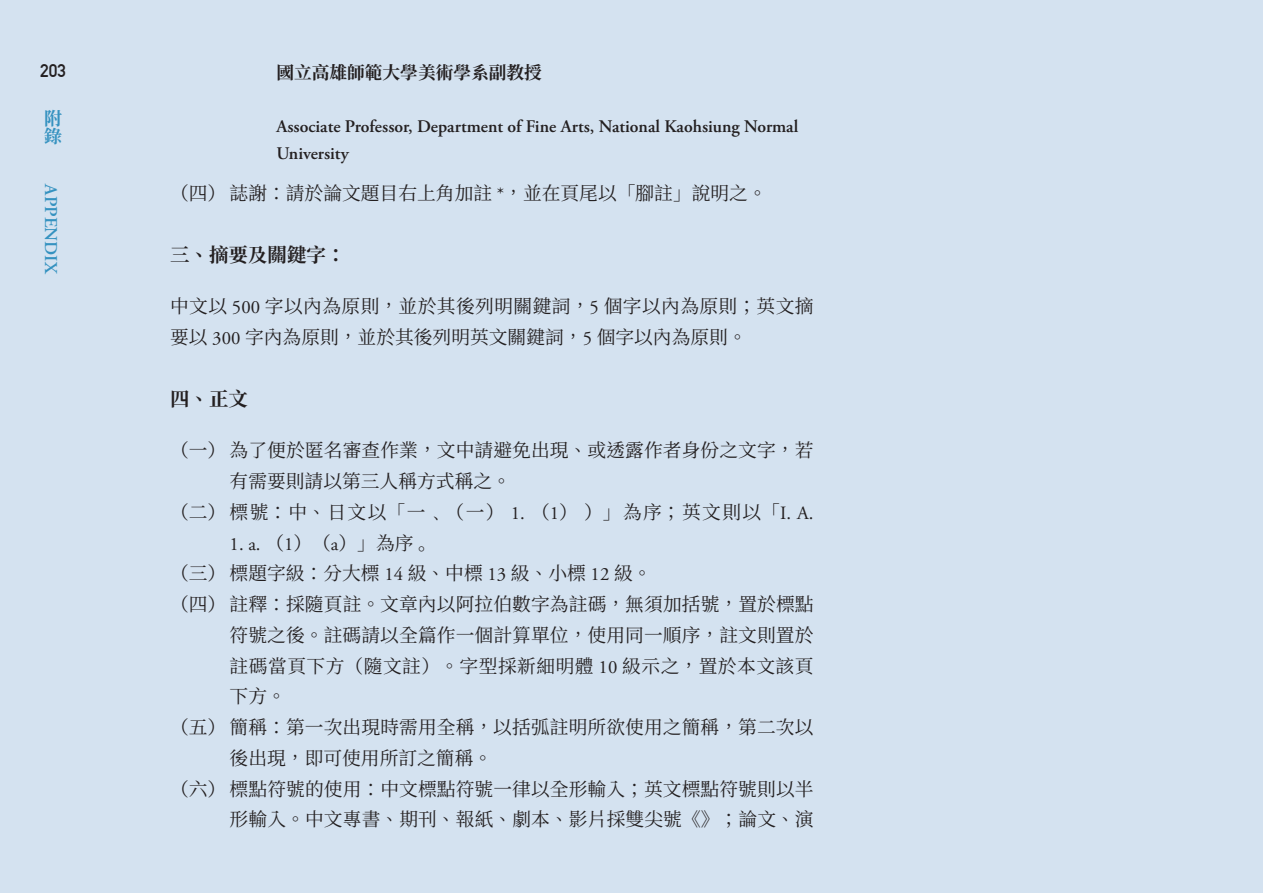
<style>
.page{position:relative;width:1263px;height:893px;background:#d4e2f0}
.page>*{position:absolute;margin:0;border:0;box-sizing:border-box;transform-origin:0 0}
.t1{font:700 19.5px "Source Han Serif TC";color:#231f20}
.t2{font:18.75px/30.8px "Source Han Serif TC";letter-spacing:.005em;color:#231f20}
.t3{font:18.75px "Source Han Serif TC";letter-spacing:.075em;color:#231f20}
.t4{font:18.75px "Source Han Serif TC";letter-spacing:.025em;color:#231f20}
.t5{font:600 18px "Adobe Garamond Pro";color:#3592c0}
.t6{font:700 18px "DIN Alternate";color:#231f20}
.t7{font:700 18px/18px "Source Han Serif TC";color:#3592c0}
.t8{font:600 17.7px/27px "Adobe Garamond Pro";color:#231f20}
.t9{font:700 17.7px "Source Han Serif TC";color:#231f20}
.s1{font-family:"Adobe Garamond Pro"}
</style>
<div class="page">
<p class="t6" style="left:40px;top:57px;width:27px">203</p>
<p class="t7" style="left:44px;top:110px;width:20px">附錄</p>
<p class="t5" style="left:61px;top:184px;width:91px;rotate:90deg">APPENDIX</p>
<p class="t9" style="left:276px;top:63px;width:267px">國立高雄師範大學美術學系副教授</p>
<p class="t8" style="left:276px;top:113px;width:523px">Associate Professor, Department of Fine Arts, National Kaohsiung Normal<br>University</p>
<p class="t2" style="left:170px;top:178px;width:598px">（四）誌謝：請於論文題目右上角加註 <span class="s1">*</span>，並在頁尾以「腳註」說明之。</p>
<p class="t1" style="left:170px;top:244px;width:177px">三、摘要及關鍵字：</p>
<p class="t2" style="left:170px;top:291px;width:645px">中文以 <span class="s1">500</span> 字以內為原則，並於其後列明關鍵詞，<span class="s1">5</span> 個字以內為原則；英文摘要以 <span class="s1">300</span> 字內為原則，並於其後列明英文關鍵詞，<span class="s1">5</span> 個字以內為原則。</p>
<p class="t1" style="left:170px;top:388px;width:79px">四、正文</p>
<p class="t2" style="left:170px;top:435px;width:645px">（一）為了便於匿名審查作業，文中請避免出現、或透露作者身份之文字，若</p>
<p class="t2" style="left:230px;top:466px;width:283px">有需要則請以第三人稱方式稱之。</p>
<p class="t3" style="left:170px;top:501px;width:645px">（二）標號：中、日文以「一﹑（一） <span class="s1">1.</span> （<span class="s1">1</span>））」為序；英文則以「<span class="s1">I. A.</span></p>
<p class="t2" style="left:230px;top:528px;width:199px"><span class="s1">1. a.</span> （<span class="s1">1</span>）（<span class="s1">a</span>）」為序｡</p>
<p class="t2" style="left:170px;top:558px;width:483px">（三）標題字級：分大標 <span class="s1">14</span> 級、中標 <span class="s1">13</span> 級、小標 <span class="s1">12</span> 級。</p>
<p class="t2" style="left:170px;top:589px;width:645px">（四）註釋：採隨頁註。文章內以阿拉伯數字為註碼，無須加括號，置於標點</p>
<p class="t2" style="left:230px;top:620px;width:585px">符號之後。註碼請以全篇作一個計算單位，使用同一順序，註文則置於</p>
<p class="t4" style="left:230px;top:655px;width:585px">註碼當頁下方（隨文註）。字型採新細明體 <span class="s1">10</span> 級示之，置於本文該頁</p>
<p class="t2" style="left:230px;top:681px;width:58px">下方。</p>
<p class="t2" style="left:170px;top:712px;width:645px">（五）簡稱：第一次出現時需用全稱，以括弧註明所欲使用之簡稱，第二次以</p>
<p class="t2" style="left:230px;top:743px;width:264px">後出現，即可使用所訂之簡稱。</p>
<p class="t2" style="left:170px;top:774px;width:645px">（六）標點符號的使用：中文標點符號一律以全形輸入；英文標點符號則以半</p>
<p class="t2" style="left:230px;top:804px;width:586px">形輸入。中文專書、期刊、報紙、劇本、影片採雙尖號《》；論文、演</p>
</div>
